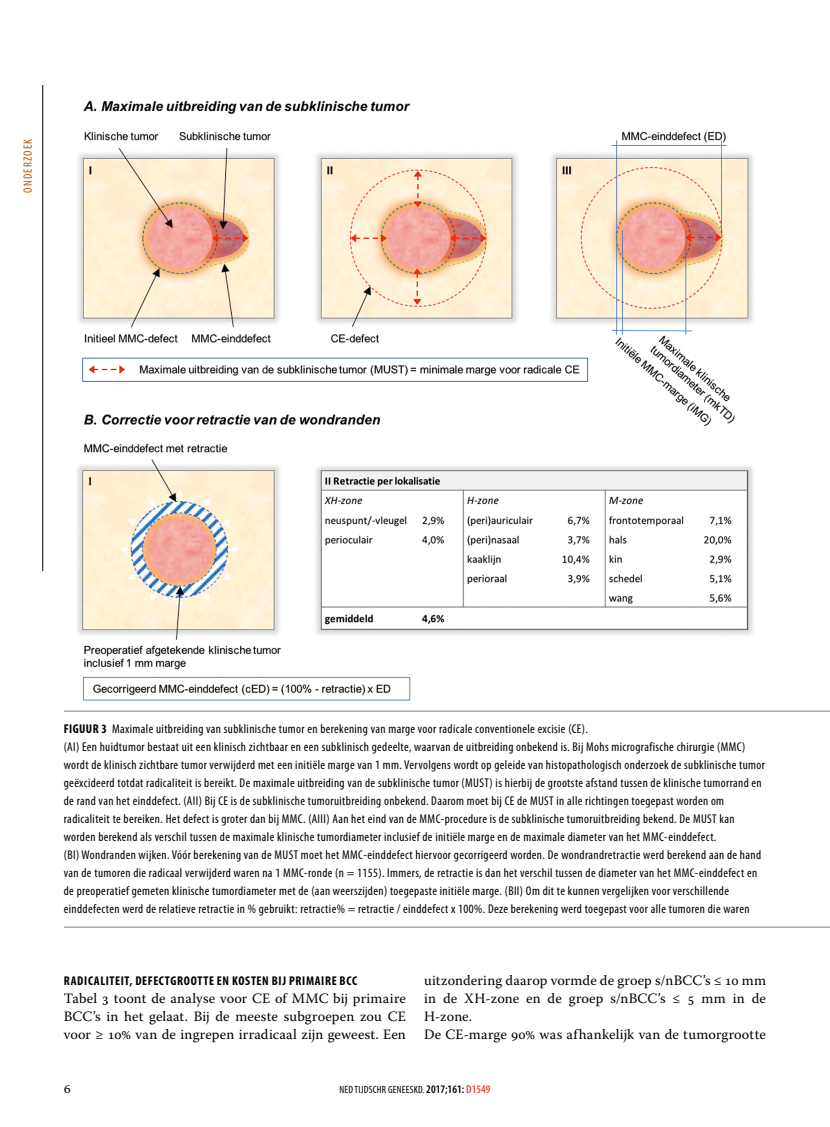
<style>
.page{position:relative;width:830px;height:1127px;background:#fff}
.page>*{position:absolute;margin:0;border:0;box-sizing:border-box;transform-origin:0 0}
.t1{font:14.25px/18px "Warnock Pro";letter-spacing:.015em;color:#000;text-align:justify}
.t2{font:13.5px "Warnock Pro";color:#000}
.t3{font:condensed 12.75px/18px "Myriad Pro";letter-spacing:.03em;color:#000}
.t4{font:700 condensed 12.75px "Myriad Pro";letter-spacing:.05em;color:#000}
.t5{font:condensed 12px "Myriad Pro";letter-spacing:.1em;color:#c05706}
.t6{font:condensed 10.5px "Myriad Pro";letter-spacing:.02em;color:#000}
.s1{font-weight:700}
.s2{font-weight:600;font-size:11.55px}
.s3{font-weight:600;font-size:11.55px;color:#e44731}
</style>
<div class="page">
<hr style="left:42px;top:85px;width:1px;height:486px;background:#000">
<hr style="left:64px;top:711px;width:765px;height:1px;background:#808184">
<hr style="left:64px;top:927px;width:765px;height:1px;background:#808184">
<img style="left:77px;top:100px;width:677px;height:601px">
<p class="t5" style="left:21px;top:193px;width:55px;rotate:-90deg">ONDERZOEK</p>
<p class="t3" style="left:64px;top:720px;width:702px"><span class="s1">FIGUU R 3</span> Maximale uitbreiding van subklinische tumor en berekening van marge voor radicale conventionele excisie (CE).<br>(AI) Een huidtumor bestaat uit een klinisch zichtbaar en een subklinisch gedeelte, waarvan de uitbreiding onbekend is. Bij Mohs micrografische chirurgie (MMC) wordt de klinisch zichtbare tumor verwijderd met een initiële marge van 1 mm. Vervolgens wordt op geleide van histopathologisch onderzoek de subklinische tumor geëxcideerd totdat radicaliteit is bereikt. De maximale uitbreiding van de subklinische tumor (MUST) is hierbij de grootste afstand tussen de klinische tumorrand en de rand van het einddefect. (AII) Bij CE is de subklinische tumoruitbreiding onbekend. Daarom moet bij CE de MUST in alle richtingen toegepast worden om radicaliteit te bereiken. Het defect is groter dan bij MMC. (AIII) Aan het eind van de MMC-procedure is de subklinische tumoruitbreiding bekend. De MUST kan worden berekend als verschil tussen de maximale klinische tumordiameter inclusief de initiële marge en de maximale diameter van het MMC-einddefect.<br>(BI) Wondranden wijken. Vóór berekening van de MUST moet het MMC-einddefect hiervoor gecorrigeerd worden. De wondrandretractie werd berekend aan de hand van de tumoren die radicaal verwijderd waren na 1 MMC-ronde (n = 1155). Immers, de retractie is dan het verschil tussen de diameter van het MMC-einddefect en de preoperatief gemeten klinische tumordiameter met de (aan weerszijden) toegepaste initiële marge. (BII) Om dit te kunnen vergelijken voor verschillende einddefecten werd de relatieve retractie in % gebruikt: retractie% = retractie / einddefect x 100%. Deze berekening werd toegepast voor alle tumoren die waren</p>
<p class="t4" style="left:64px;top:974px;width:294px">RADICALITEIT, DEFECTGROOTTE EN KOSTEN BIJ PRIMAIRE BCC</p>
<p class="t1" style="left:64px;top:989px;width:343px">Tabel 3 toont de analyse voor CE of MMC bij primaire BCC’s in het gelaat. Bij de meeste subgroepen zou CE voor ≥ 10% van de ingrepen irradicaal zijn geweest. Een</p>
<p class="t1" style="left:424px;top:971px;width:343px;text-align:left">uitzondering daarop vormde de groep s/nBCC’s ≤ 10 mm in de XH-zone en de groep s/nBCC’s ≤ 5 mm in de H-zone.<br>De CE-marge 90% was afhankelijk van de tumorgrootte</p>
<p class="t2" style="left:64px;top:1080px;width:9px">6</p>
<p class="t6" style="left:339px;top:1084px;width:153px">NED TIJDSCHR GENEESKD. <span class="s2">2017;161:</span> <span class="s3">D1549</span></p>
</div>
